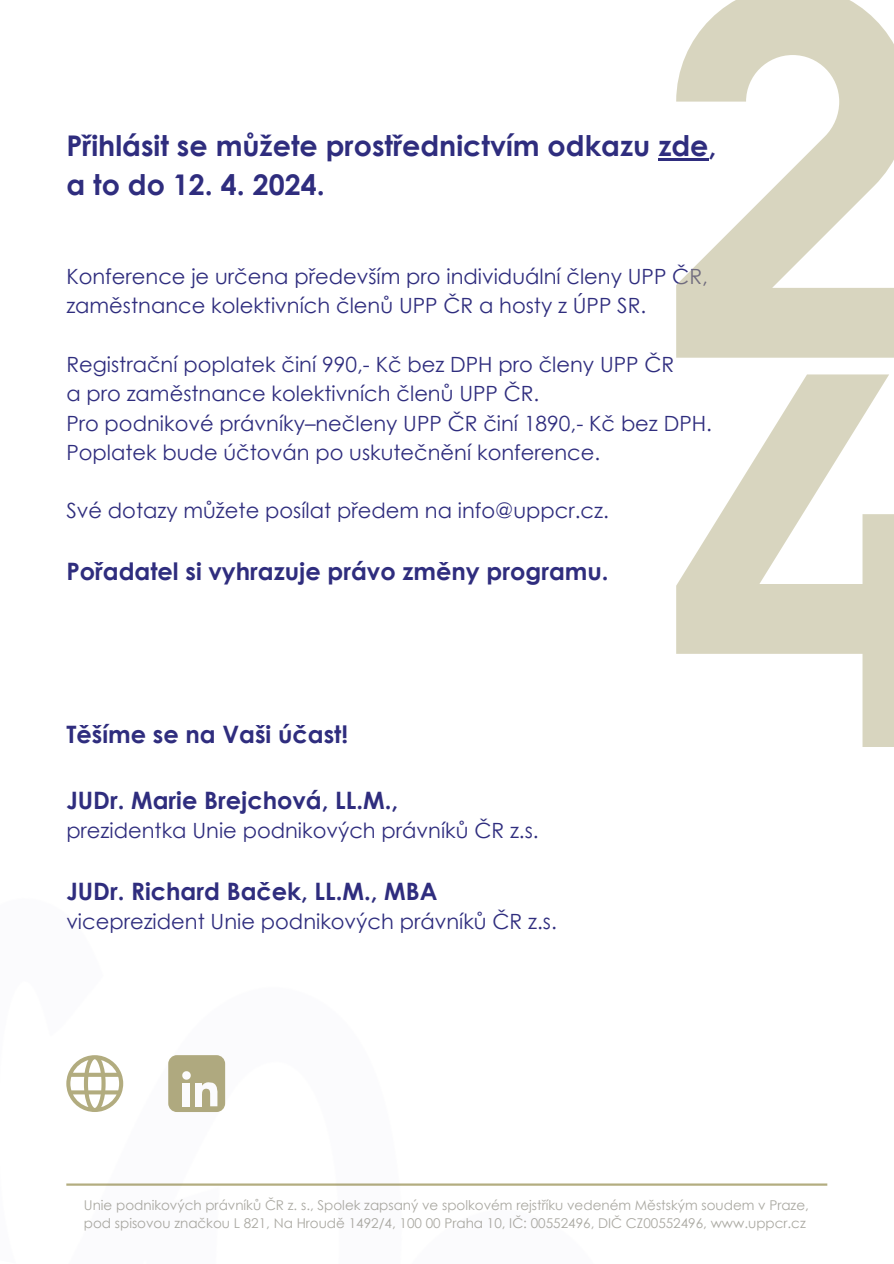
<style>
.page{position:relative;width:894px;height:1264px;background:#fff}
.page>*{position:absolute;margin:0;border:0;box-sizing:border-box;transform-origin:0 0}
.t1{font:700 28.5px/39.3px "Century Gothic";color:#2f2d7e}
.t2{font:700 24px "Century Gothic";color:#2f2d7e}
.t3{font:21px/29.2px "Century Gothic";color:#2f2d7e}
.t4{font:13.5px "Century Gothic";color:#aaa9a2}
</style>
<div class="page">
<hr style="left:658px;top:158px;width:50px;height:2px;background:#2f2d7e">
<svg style="left:676px;top:0;width:217px;height:358px;fill:#d8d5bf"></svg>
<svg style="left:676px;top:374px;width:217px;height:322px;fill:#d8d5bf"></svg>
<img style="left:66px;top:696px;width:827px;height:490px">
<p class="t1" style="left:66px;top:125px;width:651px">Přihlásit se můžete prostřednictvím odkazu zde, a to do 12. 4. 2024.</p>
<h1 class="t3" style="left:66px;top:261px;width:643px">Konference je určena především pro individuální členy UPP ČR, zaměstnance kolektivních členů UPP ČR a hosty z ÚPP SR.</h1>
<h3 class="t3" style="left:66px;top:349px;width:647px">Registrační poplatek činí 990,- Kč bez DPH pro členy UPP ČR<br>a pro zaměstnance kolektivních členů UPP ČR.<br>Pro podnikové právníky–nečleny UPP ČR činí 1890,- Kč bez DPH.<br>Poplatek bude účtován po uskutečnění konference.</h3>
<h3 class="t3" style="left:66px;top:495px;width:544px">Své dotazy můžete posílat předem na info@uppcr.cz.</h3>
<h3 class="t2" style="left:66px;top:556px;width:543px">Pořadatel si vyhrazuje právo změny programu.</h3>
<h2 class="t2" style="left:66px;top:719px;width:283px">Těšíme se na Vaši účast!</h2>
<h2 class="t2" style="left:66px;top:784px;width:333px">JUDr. Marie Brejchová, LL.M.,</h2>
<h2 class="t3" style="left:66px;top:815px;width:473px">prezidentka Unie podnikových právníků ČR z.s.</h2>
<h3 class="t2" style="left:66px;top:875px;width:372px">JUDr. Richard Baček, LL.M., MBA</h3>
<h3 class="t3" style="left:66px;top:906px;width:492px">viceprezident Unie podnikových právníků ČR z.s.</h3>
<h3 class="t4" style="left:84px;top:1196px;width:726px">Unie podnikových právníků ČR z. s., Spolek zapsaný ve spolkovém rejstříku vedeném Městským soudem v Praze,</h3>
<p class="t4" style="left:84px;top:1214px;width:723px">pod spisovou značkou L 821, Na Hroudě 1492/4, 100 00 Praha 10, IČ: 00552496, DIČ CZ00552496, www.uppcr.cz</p>
</div>
